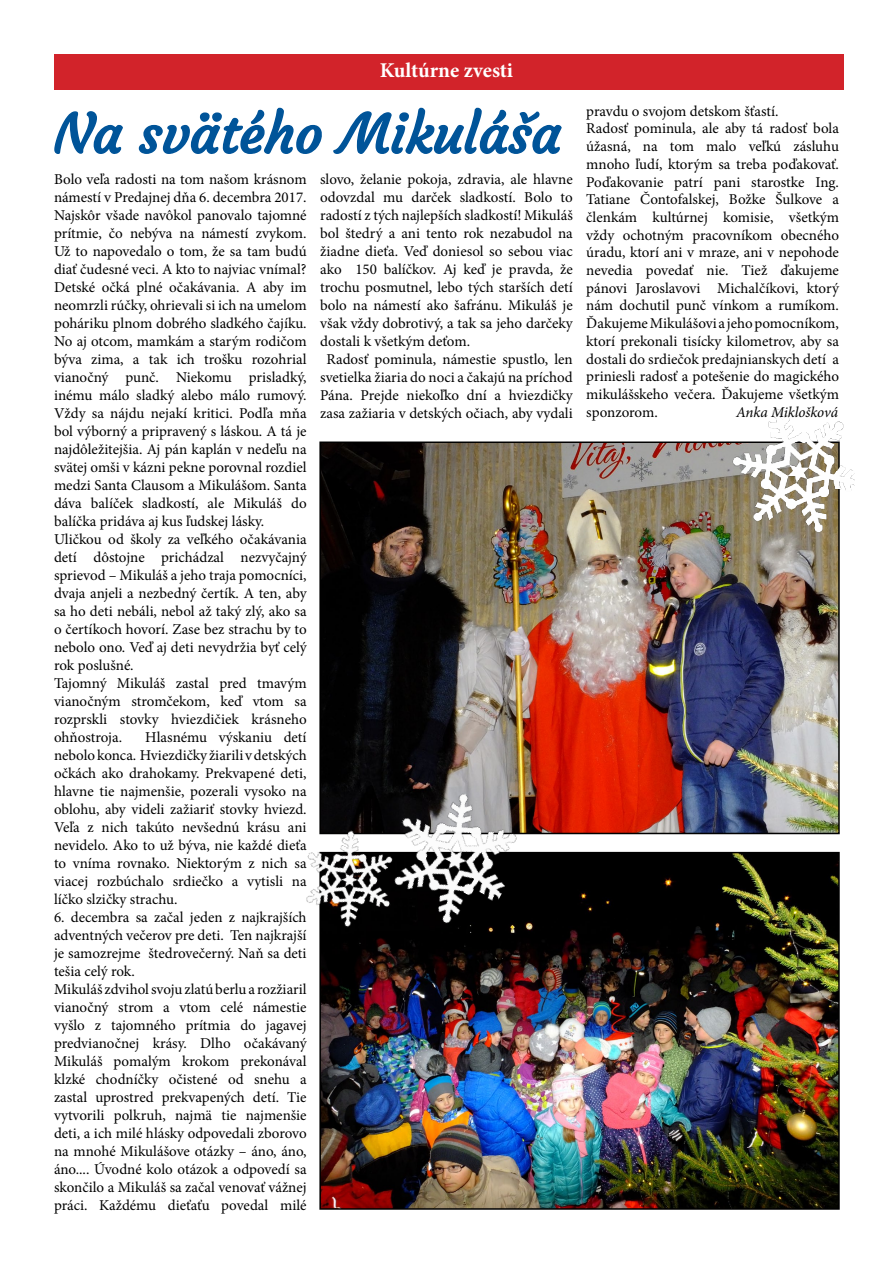
<style>
.page{position:relative;width:893px;height:1263px;background:#fff}
.page>*{position:absolute;margin:0;border:0;box-sizing:border-box;transform-origin:0 0}
.t1{font:54px "Courgette";color:#005499}
.t2{font:700 21px "Minion Pro";color:#fff}
.t3{font:15px/18px "Minion Pro";color:#000}
.t4{font:italic 15px "Minion Pro";letter-spacing:-.005em;color:#000}
</style>
<div class="page">
<img style="left:322px;top:444px;width:515px;height:387px">
<div style="left:319px;top:441px;width:521px;height:393px;border:2px solid #000"></div>
<svg style="left:54px;top:111px;width:68px;height:43px"></svg>
<svg style="left:138px;top:107px;width:184px;height:47px"></svg>
<svg style="left:333px;top:107px;width:228px;height:47px"></svg>
<img style="left:322px;top:855px;width:515px;height:352px">
<div style="left:319px;top:852px;width:521px;height:358px;border:2px solid #000"></div>
<img style="left:306px;top:818px;width:61px;height:123px">
<img style="left:367px;top:772px;width:169px;height:172px">
<img style="left:733px;top:409px;width:122px;height:127px">
<div style="left:54px;top:54px;width:789px;height:36px;background:#d2232a"></div>
<h2 class="t2" style="left:380px;top:55px;width:135px">Kultúrne zvesti</h2>
<h1 class="t1" style="left:54px;top:100px;width:508px">Na svätého Mikuláša</h1>
<p class="t3" style="left:586px;top:102px;width:254px">pravdu o svojom detskom šťastí.<br>Radosť pominula, ale aby tá radosť bola úžasná, na tom malo veľkú zásluhu mnoho ľudí, ktorým sa treba poďakovať.<br>Poďakovanie patrí pani starostke Ing.<br>Tatiane Čontofalskej, Božke Šulkove a členkám kultúrnej komisie, všetkým vždy ochotným pracovníkom obecného úradu, ktorí ani v mraze, ani v nepohode nevedia povedať nie. Tiež ďakujeme pánovi Jaroslavovi Michalčíkovi, ktorý nám dochutil punč vínkom a rumíkom.<br>Ďakujeme Mikulášovi a jeho pomocníkom, ktorí prekonali tisícky kilometrov, aby sa dostali do srdiečok predajnianskych detí a priniesli radosť a potešenie do magického mikulášskeho večera. Ďakujeme všetkým sponzorom.</p>
<p class="t3" style="left:54px;top:170px;width:254px">Bolo veľa radosti na tom našom krásnom námestí v Predajnej dňa 6. decembra 2017.<br>Najskôr všade navôkol panovalo tajomné prítmie, čo nebýva na námestí zvykom.<br>Už to napovedalo o tom, že sa tam budú diať čudesné veci. A kto to najviac vnímal?<br>Detské očká plné očakávania. A aby im neomrzli rúčky, ohrievali si ich na umelom poháriku plnom dobrého sladkého čajíku.<br>No aj otcom, mamkám a starým rodičom býva zima, a tak ich trošku rozohrial vianočný punč. Niekomu prisladký, inému málo sladký alebo málo rumový.<br>Vždy sa nájdu nejakí kritici. Podľa mňa bol výborný a pripravený s láskou. A tá je najdôležitejšia. Aj pán kaplán v nedeľu na svätej omši v kázni pekne porovnal rozdiel medzi Santa Clausom a Mikulášom. Santa dáva balíček sladkostí, ale Mikuláš do balíčka pridáva aj kus ľudskej lásky.<br>Uličkou od školy za veľkého očakávania detí dôstojne prichádzal nezvyčajný sprievod – Mikuláš a jeho traja pomocníci, dvaja anjeli a nezbedný čertík. A ten, aby sa ho deti nebáli, nebol až taký zlý, ako sa o čertíkoch hovorí. Zase bez strachu by to nebolo ono. Veď aj deti nevydržia byť celý rok poslušné.<br>Tajomný Mikuláš zastal pred tmavým vianočným stromčekom, keď vtom sa rozprskli stovky hviezdičiek krásneho ohňostroja.</p>
<p class="t3" style="left:320px;top:170px;width:254px">slovo, želanie pokoja, zdravia, ale hlavne</p>
<p class="t3" style="left:320px;top:188px;width:254px">odovzdal mu darček sladkostí. Bolo to</p>
<p class="t3" style="left:320px;top:206px;width:254px">radostí z tých najlepších sladkostí! Mikuláš</p>
<p class="t3" style="left:320px;top:224px;width:254px">bol štedrý a ani tento rok nezabudol na</p>
<p class="t3" style="left:320px;top:242px;width:254px">žiadne dieťa. Veď doniesol so sebou viac</p>
<p class="t3" style="left:320px;top:260px;width:254px">ako 150 balíčkov. Aj keď je pravda, že</p>
<p class="t3" style="left:320px;top:278px;width:254px">trochu posmutnel, lebo tých starších detí</p>
<p class="t3" style="left:320px;top:296px;width:254px">bolo na námestí ako šafránu. Mikuláš je</p>
<p class="t3" style="left:320px;top:314px;width:254px">však vždy dobrotivý, a tak sa jeho darčeky</p>
<p class="t3" style="left:320px;top:332px;width:151px">dostali k všetkým deťom.</p>
<p class="t3" style="left:326px;top:350px;width:248px">Radosť pominula, námestie spustlo, len</p>
<p class="t3" style="left:320px;top:368px;width:254px">svetielka žiaria do noci a čakajú na príchod</p>
<p class="t3" style="left:320px;top:386px;width:254px">Pána. Prejde niekoľko dní a hviezdičky</p>
<p class="t3" style="left:320px;top:404px;width:254px">zasa zažiaria v detských očiach, aby vydali</p>
<p class="t4" style="left:736px;top:402px;width:104px">Anka Miklošková</p>
<p class="t3" style="left:54px;top:728px;width:254px;text-align:justify;text-indent:91px">Hlasnému výskaniu detí nebolo konca. Hviezdičky žiarili v detských očkách ako drahokamy. Prekvapené deti, hlavne tie najmenšie, pozerali vysoko na oblohu, aby videli zažiariť stovky hviezd.<br>Veľa z nich takúto nevšednú krásu ani nevidelo. Ako to už býva, nie každé dieťa to vníma rovnako. Niektorým z nich sa viacej rozbúchalo srdiečko a vytisli na líčko slzičky strachu.</p>
<p class="t3" style="left:54px;top:908px;width:254px">6. decembra sa začal jeden z najkrajších adventných večerov pre deti. Ten najkrajší je samozrejme štedrovečerný. Naň sa deti tešia celý rok.<br>Mikuláš zdvihol svoju zlatú berlu a rozžiaril vianočný strom a vtom celé námestie vyšlo z tajomného prítmia do jagavej predvianočnej krásy. Dlho očakávaný Mikuláš pomalým krokom prekonával klzké chodníčky očistené od snehu a zastal uprostred prekvapených detí. Tie vytvorili polkruh, najmä tie najmenšie deti, a ich milé hlásky odpovedali zborovo na mnohé Mikulášove otázky – áno, áno, áno.... Úvodné kolo otázok a odpovedí sa skončilo a Mikuláš sa začal venovať vážnej práci. Každému dieťaťu povedal milé</p>
</div>
